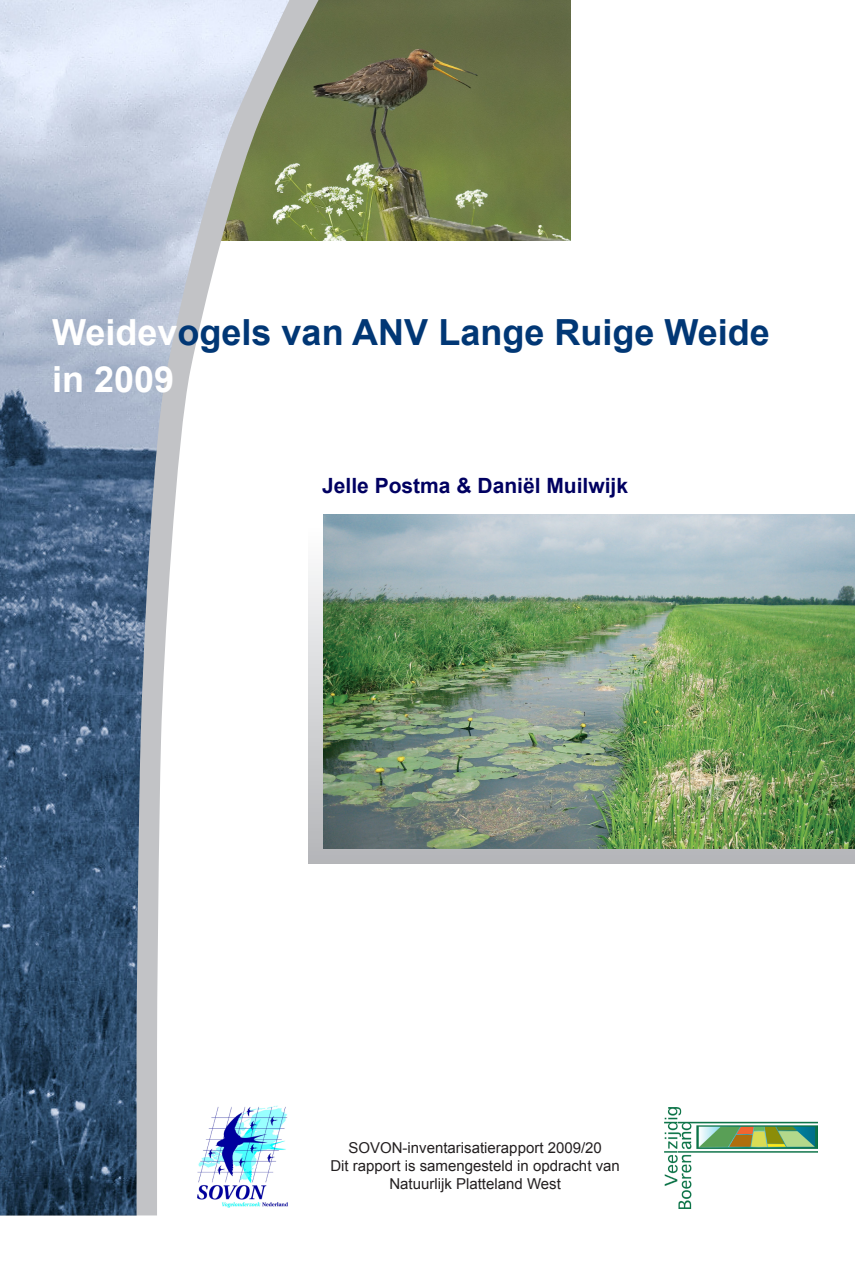
<style>
.page{position:relative;width:855px;height:1263px;background:#fff}
.page>*{position:absolute;margin:0;border:0;box-sizing:border-box;transform-origin:0 0}
.t1{font:700 36px "Arial";color:#013775}
.t2{font:700 36px "Arial";color:#fff}
.t3{font:700 21px "Arial";color:#000061}
.t4{font:15px "Arial";color:#231f20}
.s1{color:#fff}
</style>
<div class="page">
<div style="left:308px;top:515px;width:547px;height:348px;background:linear-gradient(to right,#b6b7ba,#b6b7ba)"></div>
<img style="left:323px;top:0;width:247px;height:240px">
<svg style="left:293px;top:0;width:30px;height:864px"></svg>
<img style="left:0;top:0;width:289px;height:1215px">
<img style="left:323px;top:514px;width:532px;height:334px">
<img style="left:192px;top:1101px;width:97px;height:110px">
<img style="left:664px;top:1107px;width:153px;height:101px">
<p class="t1" style="left:52px;top:309px;width:719px"><span class="s1">Weidev</span>ogels van ANV Lange Ruige Weide</p>
<p class="t2" style="left:52px;top:356px;width:124px">in 2009</p>
<p class="t3" style="left:322px;top:471px;width:307px">Jelle Postma &amp; Daniël Muilwijk</p>
<p class="t4" style="left:348px;top:1138px;width:255px">SOVON-inventarisatierapport 2009/20</p>
<p class="t4" style="left:330px;top:1156px;width:291px">Dit rapport is samengesteld in opdracht van</p>
<p class="t4" style="left:389px;top:1174px;width:173px">Natuurlijk Platteland West</p>
</div>
